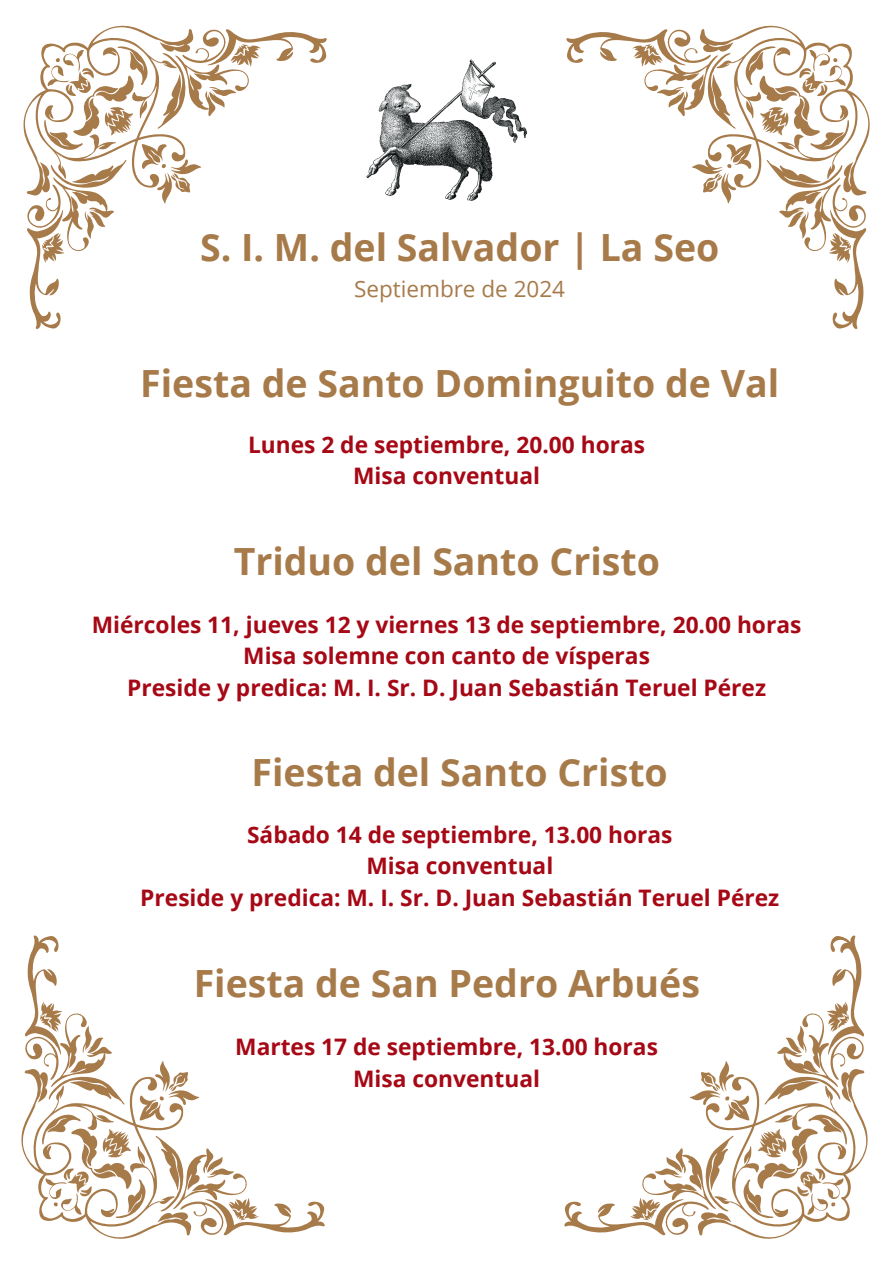
<style>
.page{position:relative;width:893px;height:1263px;background:#fff}
.page>*{position:absolute;margin:0;border:0;box-sizing:border-box;transform-origin:0 0}
.t1{font:700 37.5px "Open Sans";color:#a77a4a}
.t2{font:700 22.73px "Open Sans";color:#a60815}
.t3{font:22.5px "Open Sans";color:#a77a4a}
</style>
<div class="page">
<svg style="left:21px;top:935px;width:304px;height:304px"></svg>
<svg style="left:564px;top:935px;width:304px;height:304px"></svg>
<svg style="left:23px;top:25px;width:304px;height:304px"></svg>
<svg style="left:566px;top:25px;width:304px;height:304px"></svg>
<img style="left:366px;top:59px;width:162px;height:142px">
<p class="t1" style="left:200px;top:221px;width:521px">S. I. M. del Salvador | La Seo</p>
<p class="t3" style="left:354px;top:273px;width:212px">Septiembre de 2024</p>
<p class="t1" style="left:140px;top:356px;width:640px">Fiesta de Santo Dominguito de Val</p>
<h1 class="t2" style="left:248px;top:429px;width:399px">Lunes 2 de septiembre, 20.00 horas</h1>
<p class="t2" style="left:353px;top:460px;width:188px">Misa conventual</p>
<h2 class="t1" style="left:234px;top:535px;width:428px">Triduo del Santo Cristo</h2>
<p class="t2" style="left:92px;top:608px;width:711px">Miércoles 11, jueves 12 y viernes 13 de septiembre, 20.00 horas</p>
<h1 class="t2" style="left:243px;top:640px;width:408px">Misa solemne con canto de vísperas</h1>
<p class="t2" style="left:127px;top:671px;width:640px">Preside y predica: M. I. Sr. D. Juan Sebastián Teruel Pérez</p>
<p class="t1" style="left:251px;top:746px;width:418px">Fiesta del Santo Cristo</p>
<p class="t2" style="left:247px;top:818px;width:427px">Sábado 14 de septiembre, 13.00 horas</p>
<h1 class="t2" style="left:366px;top:850px;width:188px">Misa conventual</h1>
<p class="t2" style="left:140px;top:881px;width:640px">Preside y predica: M. I. Sr. D. Juan Sebastián Teruel Pérez</p>
<p class="t1" style="left:194px;top:956px;width:508px">Fiesta de San Pedro Arbués</p>
<p class="t2" style="left:235px;top:1031px;width:424px">Martes 17 de septiembre, 13.00 horas</p>
<p class="t2" style="left:353px;top:1062px;width:188px">Misa conventual</p>
</div>
